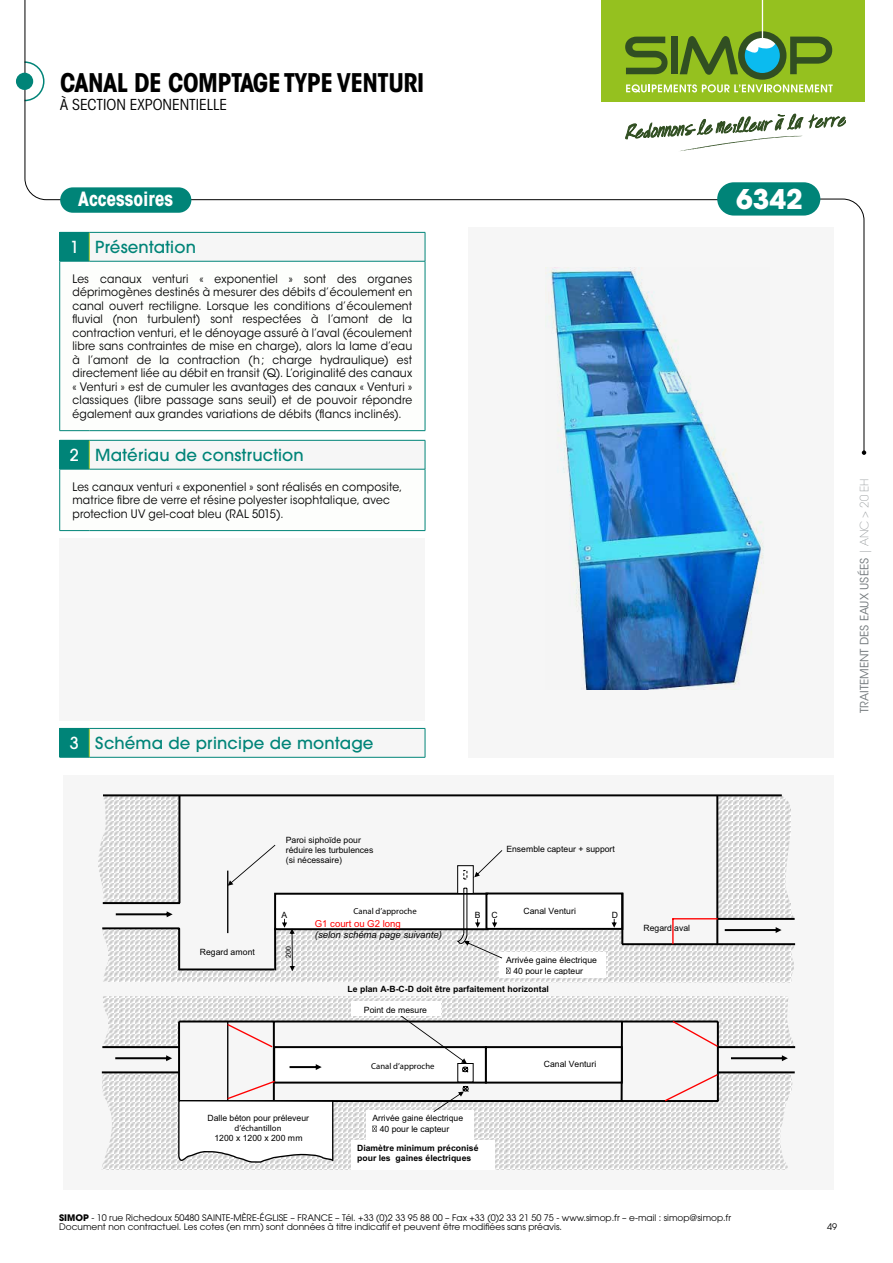
<style>
.page{position:relative;width:893px;height:1263px;background:#fff}
.page>*{position:absolute;margin:0;border:0;box-sizing:border-box;transform-origin:0 0}
.t1{font:700 27px "ITC Avant Garde Std";color:#fff}
.t2{font:700 condensed 25.5px "ITC Avant Garde Std";letter-spacing:-.02em;color:#000}
.t3{font:700 condensed 19.5px "ITC Avant Garde Std";color:#fff}
.t4{font:500 16.5px "ITC Avant Garde Pro";letter-spacing:.01em;color:#008478}
.t5{font:condensed 15px "ITC Avant Garde Std";color:#000;scale:1.07 1}
.t6{font:11.7px/13.5px "ITC Avant Garde Std";letter-spacing:.015em;color:#000;text-align:justify;scale:.93 1}
.t7{font:11.4px "ITC Avant Garde Std";color:#73797c}
.t8{font:italic 9.6px "Arial";color:#000}
.t9{font:9.6px "Arial";letter-spacing:-.005em;color:#f00}
.t10{font:9px/9px "ITC Avant Garde Pro";color:#000}
.t11{font:8.7px/9.9px "Arial";color:#000}
.t12{font:700 8.7px/10.4px "Arial";color:#000}
.t13{font:8.7px "Courier";color:#000}
.t14{font:6.9px "Arial";color:#000}
.s1{color:#fff}
.s2{font-weight:200}
.s3{font-weight:700}
</style>
<div class="page">
<svg style="left:24px;top:0;width:706px;height:200px"></svg>
<div style="left:16px;top:73px;width:17px;height:17px;background:#008478;border-radius:50%"></div>
<div style="left:717px;top:182px;width:103px;height:34px;background:#008478;border-radius:17px"></div>
<svg style="left:748px;top:198px;width:118px;height:257px"></svg>
<div style="left:601px;top:0;width:263px;height:102px;background:#95c11f"></div>
<hr style="left:762px;top:0;width:1px;height:42px;background:#fff">
<svg style="left:625px;top:31px;width:208px;height:61px"></svg>
<svg style="left:809px;top:115px;width:36px;height:13px"></svg>
<svg style="left:625px;top:114px;width:178px;height:38px"></svg>
<div style="left:468px;top:227px;width:365px;height:530px;background:#f6f6f6"></div>
<div style="left:60px;top:187px;width:131px;height:26px;background:#008478;border-radius:13px"></div>
<div style="left:89px;top:232px;width:336px;height:29px;background:#f6f6f6"></div>
<hr style="left:89px;top:232px;width:336px;height:1px;background:#008478">
<svg style="left:425px;top:233px;width:1px;height:28px"></svg>
<svg style="left:59px;top:232px;width:31px;height:30px"></svg>
<hr style="left:89px;top:261px;width:336px;height:1px;background:#008478">
<hr style="left:59px;top:261px;width:1px;height:169px;background:#008478">
<hr style="left:425px;top:261px;width:1px;height:169px;background:#008478">
<svg style="left:60px;top:430px;width:29px;height:1px"></svg>
<hr style="left:89px;top:430px;width:336px;height:1px;background:#008478">
<div style="left:89px;top:440px;width:336px;height:29px;background:#f6f6f6"></div>
<hr style="left:89px;top:440px;width:336px;height:1px;background:#008478">
<svg style="left:425px;top:440px;width:1px;height:29px"></svg>
<svg style="left:59px;top:440px;width:31px;height:30px"></svg>
<hr style="left:89px;top:469px;width:336px;height:1px;background:#008478">
<hr style="left:59px;top:469px;width:1px;height:61px;background:#008478">
<hr style="left:425px;top:469px;width:1px;height:61px;background:#008478">
<svg style="left:60px;top:530px;width:29px;height:1px"></svg>
<hr style="left:89px;top:530px;width:336px;height:1px;background:#008478">
<img style="left:545px;top:268px;width:219px;height:421px">
<div style="left:64px;top:775px;width:770px;height:414px;background:#f6f6f6"></div>
<div style="left:89px;top:728px;width:336px;height:29px;background:#f6f6f6"></div>
<hr style="left:89px;top:728px;width:336px;height:1px;background:#008478">
<svg style="left:425px;top:729px;width:1px;height:28px"></svg>
<svg style="left:59px;top:728px;width:31px;height:30px"></svg>
<hr style="left:89px;top:757px;width:336px;height:1px;background:#008478">
<div style="left:59px;top:538px;width:366px;height:183px;background:#f6f6f6"></div>
<hr style="left:622px;top:943px;width:173px;height:2px;background:#000">
<hr style="left:717px;top:918px;width:78px;height:2px;background:#000">
<hr style="left:103px;top:794px;width:679px;height:2px;background:#000">
<hr style="left:717px;top:1071px;width:78px;height:2px;background:#000">
<hr style="left:718px;top:1046px;width:77px;height:2px;background:#000">
<svg style="left:98px;top:795px;width:696px;height:188px"></svg>
<svg style="left:101px;top:996px;width:693px;height:174px"></svg>
<svg style="left:226px;top:917px;width:493px;height:185px"></svg>
<h2 class="t2" style="left:60px;top:66px;width:365px">CANAL DE COMPTAGE TYPE VENTURI</h2>
<p class="t5" style="left:60px;top:95px;width:158px">À SECTION EXPONENTIELLE</p>
<h3 class="t3" style="left:78px;top:187px;width:97px">Accessoires</h3>
<h3 class="t4" style="left:70px;top:236px;width:128px"><span class="s1">1</span> Présentation</h3>
<p class="t6" style="left:72px;top:272px;width:367px">Les canaux venturi « exponentiel » sont des organes déprimogènes destinés à mesurer des débits d’écoulement en canal ouvert rectiligne. Lorsque les conditions d’écoulement fluvial (non turbulent) sont respectées à l’amont de la contraction venturi, et le dénoyage assuré à l’aval (écoulement libre sans contraintes de mise en charge), alors la lame d’eau à l’amont de la contraction (h; charge hydraulique) est directement liée au débit en transit (Q). L’originalité des canaux « Venturi » est de cumuler les avantages des canaux « Venturi » classiques (libre passage sans seuil) et de pouvoir répondre également aux grandes variations de débits (flancs inclinés).</p>
<h3 class="t4" style="left:70px;top:444px;width:235px"><span class="s1">2</span> Matériau de construction</h3>
<p class="t6" style="left:72px;top:480px;width:356px;text-align:left">Les canaux venturi « exponentiel » sont réalisés en composite, matrice fibre de verre et résine polyester isophtalique, avec protection UV gel-coat bleu (RAL 5015).</p>
<h3 class="t4" style="left:70px;top:732px;width:305px"><span class="s1">3</span> Schéma de principe de montage</h3>
<h1 class="t1" style="left:736px;top:182px;width:68px">6342</h1>
<p class="t7" style="left:857px;top:713px;width:236px;rotate:-90deg">TRAITEMENT DES EAUX USÉES <span class="s2">| ANC &gt; 20 EH</span></p>
<p class="t11" style="left:286px;top:835px;width:89px">Paroi siphoïde pour réduire les turbulences (si nécessaire)</p>
<p class="t11" style="left:506px;top:844px;width:110px">Ensemble capteur + support</p>
<p class="t11" style="left:200px;top:947px;width:56px">Regard amont</p>
<p class="t13" style="left:354px;top:906px;width:65px">Canal d’approche</p>
<p class="t11" style="left:524px;top:906px;width:54px">Canal Venturi</p>
<p class="t11" style="left:282px;top:910px;width:7px">A</p>
<p class="t11" style="left:475px;top:910px;width:7px">B</p>
<p class="t11" style="left:492px;top:910px;width:8px">C</p>
<p class="t11" style="left:612px;top:910px;width:8px">D</p>
<p class="t9" style="left:315px;top:917px;width:87px">G1 court ou G2 long</p>
<p class="t8" style="left:315px;top:928px;width:129px">(selon schéma page suivante)</p>
<p class="t14" style="left:284px;top:957px;width:13px;rotate:-90deg">200</p>
<p class="t11" style="left:513px;top:955px;width:85px;line-height:10.6px;text-indent:-7px">Arrivée gaine électrique<br>40 pour le capteur</p>
<p class="t12" style="left:348px;top:984px;width:203px">Le plan A-B-C-D doit être parfaitement horizontal</p>
<p class="t11" style="left:364px;top:1004px;width:65px">Point de mesure</p>
<p class="t13" style="left:371px;top:1060px;width:65px">Canal d’approche</p>
<p class="t11" style="left:544px;top:1059px;width:54px">Canal Venturi</p>
<p class="t11" style="left:208px;top:1113px;width:103px">Dalle béton pour préleveur</p>
<p class="t13" style="left:234px;top:1123px;width:49px">d’échantillon</p>
<p class="t11" style="left:214px;top:1133px;width:90px">1200 x 1200 x 200 mm</p>
<p class="t11" style="left:380px;top:1113px;width:85px;line-height:10.5px;text-indent:-7px">Arrivée gaine électrique<br>40 pour le capteur</p>
<p class="t12" style="left:357px;top:1143px;width:123px">Diamètre minimum préconisé pour les gaines électriques</p>
<p class="t11" style="left:643px;top:923px;width:48px">Regard aval</p>
<p class="t10" style="left:59px;top:1213px;width:673px"><span class="s3">SIMOP</span> - 10 rue Richedoux 50480 SAINTE-MÈRE-ÉGLISE – FRANCE – Tél. +33 (0)2 33 95 88 00 – Fax +33 (0)2 33 21 50 75 - www.simop.fr – e-mail : simop@simop.fr<br>Document non contractuel. Les cotes (en mm) sont données à titre indicatif et peuvent être modifiées sans préavis.</p>
<p class="t10" style="left:827px;top:1222px;width:11px">49</p>
</div>
